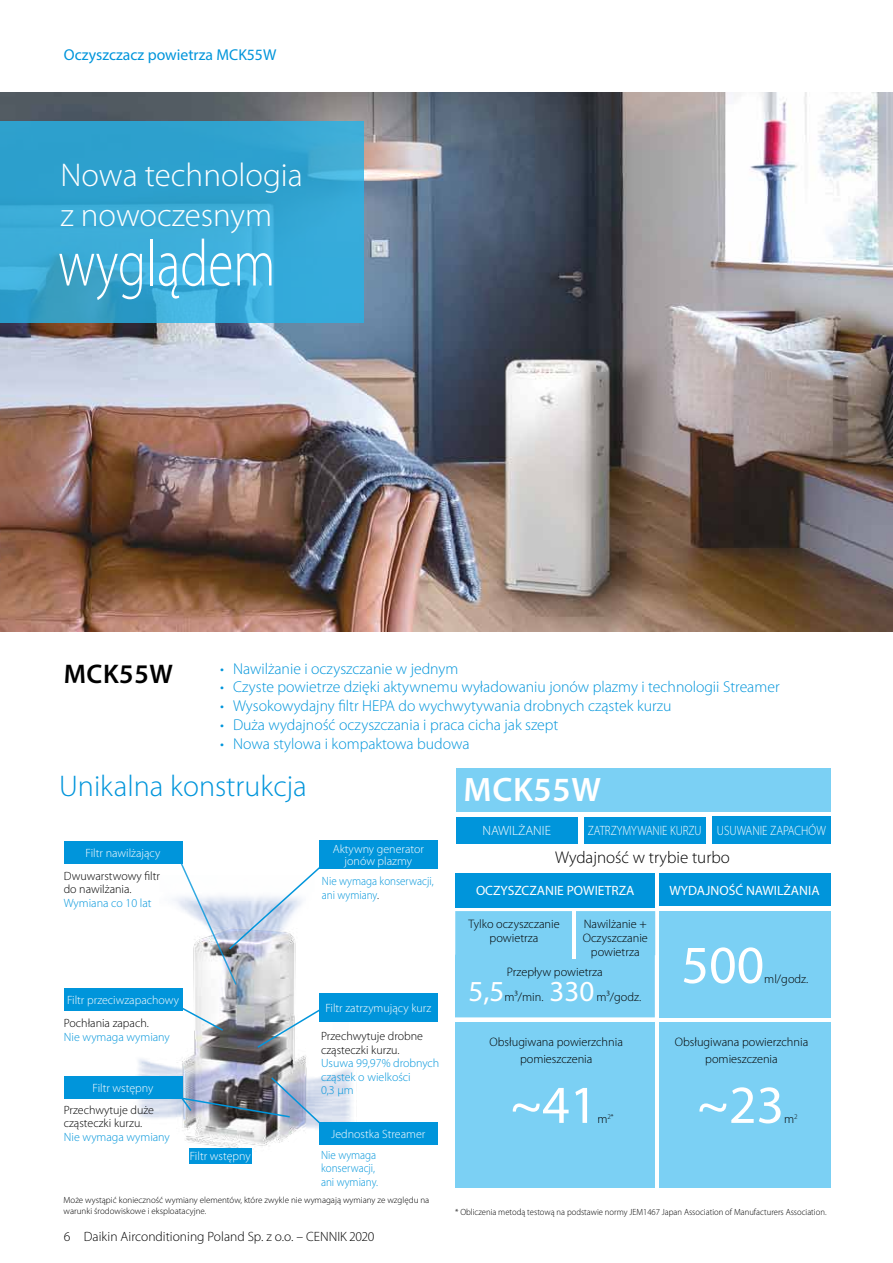
<style>
.page{position:relative;width:893px;height:1263px;background:#fff}
.page>*{position:absolute;margin:0;border:0;box-sizing:border-box;transform-origin:0 0}
.t1{font:300 66px "Myriad Pro";color:#fff;scale:.78 1}
.t2{font:53.85px "Myriad Pro";color:#fff}
.t3{font:600 34.05px "Myriad Pro";letter-spacing:.02em;color:#fff}
.t4{font:300 33px/39.6px "Myriad Pro";color:#fff}
.t5{font:300 30px "Myriad Pro";color:#0095db}
.t6{font:29.1px "Myriad Pro";color:#fff}
.t7{font:600 27px "Myriad Pro";letter-spacing:.02em;color:#000}
.t8{font:300 16.95px "Myriad Pro";color:#000}
.t9{font:300 15.75px "Myriad Pro";color:#0095db}
.t10{font:15.75px "Myriad Pro";color:#0095db}
.t11{font:300 13.5px "Myriad Pro";color:#000}
.t12{font:13.5px "Myriad Pro";color:#fff}
.t13{font:300 13.5px "Myriad Pro";color:#fff;scale:.84 1}
.t14{font:300 13.5px "Myriad Pro";color:#fff;scale:.86 1}
.t15{font:300 13.5px "Myriad Pro";color:#fff}
.t16{font:300 12.3px/13.8px "Myriad Pro";color:#000;text-align:center}
.t17{font:300 12px/12px "Myriad Pro";color:#fff;text-align:center}
.t18{font:300 12px/13.5px "Myriad Pro";color:#000}
.t19{font:300 12px/13.5px "Myriad Pro";color:#0095db}
.t20{font:300 12px/13.5px "Myriad Pro";color:#0095db;scale:.92 1}
.t21{font:300 9px/10.8px "Myriad Pro";color:#000}
.t22{font:300 9px "Myriad Pro";color:#000;scale:.96 1}
.t23{font:300 7.2px "Myriad Pro";color:#000}
.s1{color:#000}
.s2{font-size:12.3px}
</style>
<div class="page">
<img style="left:0;top:92px;width:893px;height:539px">
<svg style="left:0;top:121px;width:364px;height:202px;fill:#35a7d3"></svg>
<img style="left:134px;top:897px;width:223px;height:267px">
<div style="left:455px;top:911px;width:200px;height:106px;background:#7bd0f4"></div>
<div style="left:659px;top:911px;width:171px;height:107px;background:#7bd0f4"></div>
<div style="left:456px;top:1022px;width:199px;height:166px;background:#7bd0f4"></div>
<div style="left:659px;top:1022px;width:171px;height:166px;background:#7bd0f4"></div>
<div style="left:584px;top:817px;width:122px;height:26px;background:#0095db"></div>
<div style="left:456px;top:817px;width:122px;height:26px;background:#0095db"></div>
<div style="left:455px;top:873px;width:200px;height:34px;background:#0095db"></div>
<div style="left:659px;top:873px;width:171px;height:33px;background:#0095db"></div>
<div style="left:712px;top:816px;width:119px;height:28px;background:#0095db"></div>
<div style="left:456px;top:768px;width:375px;height:43px;background:#7bd0f4"></div>
<div style="left:64px;top:842px;width:118px;height:22px;background:#0095db"></div>
<div style="left:319px;top:840px;width:119px;height:28px;background:#0095db"></div>
<div style="left:319px;top:993px;width:119px;height:29px;background:#0095db"></div>
<div style="left:64px;top:988px;width:118px;height:22px;background:#0095db"></div>
<div style="left:64px;top:1076px;width:118px;height:22px;background:#0095db"></div>
<div style="left:319px;top:1123px;width:119px;height:22px;background:#0095db"></div>
<svg style="left:175px;top:1004px;width:50px;height:28px"></svg>
<svg style="left:256px;top:1008px;width:65px;height:41px"></svg>
<svg style="left:179px;top:861px;width:146px;height:125px"></svg>
<svg style="left:179px;top:1076px;width:149px;height:55px"></svg>
<div style="left:189px;top:1148px;width:62px;height:15px;background:#0095db"></div>
<hr style="left:572px;top:910px;width:3px;height:49px;background:#fff">
<p class="t10" style="left:64px;top:45px;width:214px">Oczyszczacz powietrza MCK55W</p>
<h3 class="t4" style="left:60px;top:156px;width:244px">Nowa technologia z nowoczesnym</h3>
<h1 class="t1" style="left:58px;top:227px;width:280px">wyglądem</h1>
<h3 class="t7" style="left:64px;top:656px;width:111px">MCK55W</h3>
<p class="t9" style="left:220px;top:660px;width:240px">• Nawilżanie i oczyszczanie w jednym</p>
<p class="t9" style="left:220px;top:678px;width:561px">• Czyste powietrze dzięki aktywnemu wyładowaniu jonów plazmy i technologii Streamer</p>
<p class="t9" style="left:220px;top:697px;width:453px">• Wysokowydajny filtr HEPA do wychwytywania drobnych cząstek kurzu</p>
<p class="t9" style="left:220px;top:716px;width:340px">• Duża wydajność oczyszczania i praca cicha jak szept</p>
<p class="t9" style="left:220px;top:735px;width:251px">• Nowa stylowa i kompaktowa budowa</p>
<h3 class="t5" style="left:59px;top:769px;width:249px">Unikalna konstrukcja</h3>
<p class="t17" style="left:86px;top:848px;width:76px">Filtr nawilżający</p>
<p class="t17" style="left:333px;top:843px;width:93px">Aktywny generator jonów plazmy</p>
<p class="t18" style="left:64px;top:869px;width:98px">Dwuwarstwowy filtr do nawilżania.</p>
<p class="t19" style="left:64px;top:896px;width:89px">Wymiana co 10 lat</p>
<p class="t17" style="left:67px;top:994px;width:113px">Filtr przeciwzapachowy</p>
<p class="t18" style="left:64px;top:1016px;width:87px">Pochłania zapach.</p>
<p class="t19" style="left:64px;top:1030px;width:108px">Nie wymaga wymiany</p>
<p class="t17" style="left:93px;top:1082px;width:62px">Filtr wstępny</p>
<p class="t18" style="left:64px;top:1103px;width:92px">Przechwytuje duże cząsteczki kurzu.</p>
<p class="t19" style="left:64px;top:1130px;width:108px">Nie wymaga wymiany</p>
<p class="t20" style="left:322px;top:874px;width:123px">Nie wymaga konserwacji, ani wymiany<span class="s1">.</span></p>
<p class="t17" style="left:325px;top:1002px;width:108px">Filtr zatrzymujący kurz</p>
<p class="t18" style="left:321px;top:1030px;width:103px">Przechwytuje drobne cząsteczki kurzu.</p>
<p class="t19" style="left:321px;top:1057px;width:120px">Usuwa 99,97% drobnych cząstek o wielkości<br>0,3 μm</p>
<p class="t17" style="left:331px;top:1128px;width:96px">Jednostka Streamer</p>
<p class="t20" style="left:321px;top:1148px;width:64px">Nie wymaga konserwacji, ani wymiany.</p>
<p class="t21" style="left:64px;top:1195px;width:367px">Może wystąpić konieczność wymiany elementów, które zwykle nie wymagają wymiany ze względu na warunki środowiskowe i eksploatacyjne.</p>
<p class="t17" style="left:190px;top:1150px;width:62px">Filtr wstępny</p>
<p class="t11" style="left:84px;top:1229px;width:264px">Daikin Airconditioning Poland Sp. z o.o. – CENNIK</p>
<h3 class="t3" style="left:463px;top:767px;width:139px">MCK55W</h3>
<p class="t14" style="left:717px;top:823px;width:128px">USUWANIE ZAPACHÓW</p>
<p class="t8" style="left:555px;top:848px;width:176px">Wydajność w trybie turbo</p>
<p class="t15" style="left:482px;top:823px;width:70px">NAWILŻANIE</p>
<p class="t13" style="left:588px;top:823px;width:137px">ZATRZYMYWANIE KURZU</p>
<p class="t12" style="left:476px;top:882px;width:160px">OCZYSZCZANIE POWIETRZA</p>
<p class="t12" style="left:669px;top:882px;width:152px">WYDAJNOŚĆ NAWILŻANIA</p>
<p class="t16" style="left:468px;top:917px;width:93px">Tylko oczyszczanie powietrza</p>
<p class="t16" style="left:583px;top:917px;width:67px">Nawilżanie +<br>Oczyszczanie powietrza</p>
<p class="t16" style="left:507px;top:965px;width:97px">Przepływ powietrza</p>
<h3 class="t6" style="left:468px;top:973px;width:37px">5,5</h3>
<p class="t16" style="left:504px;top:990px;width:41px">m³/min.</p>
<h3 class="t6" style="left:550px;top:973px;width:46px">330</h3>
<p class="t16" style="left:596px;top:990px;width:46px">m³/godz.</p>
<p class="t16" style="left:489px;top:1034px;width:135px;line-height:16.5px">Obsługiwana powierzchnia pomieszczenia</p>
<h2 class="t2" style="left:510px;top:1071px;width:89px">~41</h2>
<p class="t23" style="left:597px;top:1112px;width:18px"><span class="s2">m</span>2*</p>
<h2 class="t2" style="left:681px;top:932px;width:84px">500</h2>
<p class="t16" style="left:764px;top:972px;width:46px">ml/godz.</p>
<p class="t16" style="left:675px;top:1034px;width:135px;line-height:16.5px">Obsługiwana powierzchnia pomieszczenia</p>
<h2 class="t2" style="left:697px;top:1071px;width:89px">~23</h2>
<p class="t16" style="left:784px;top:1112px;width:15px">m<sup>2</sup></p>
<p class="t22" style="left:455px;top:1207px;width:388px">* Obliczenia metodą testową na podstawie normy JEM1467 Japan Association of Manufacturers Association.</p>
</div>
